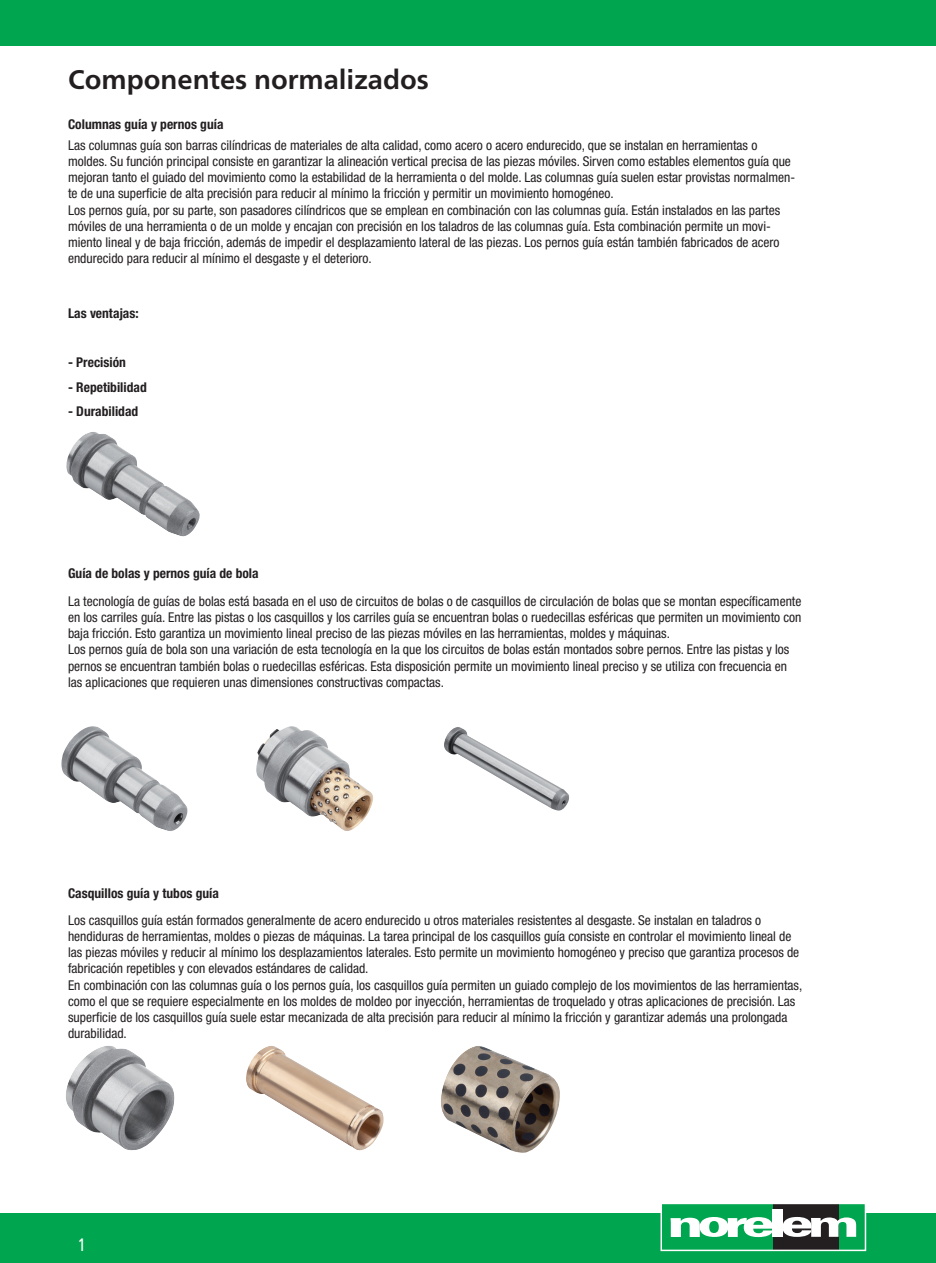
<style>
.page{position:relative;width:936px;height:1263px;background:#fff}
.page>*{position:absolute;margin:0;border:0;box-sizing:border-box;transform-origin:0 0}
.t1{font:700 27px "Frutiger Neue LTW1 G";color:#231f20}
.t2{font:18px "Frutiger Neue LTW1 G";color:#fff;scale:.81 1}
.t3{font:condensed 13.5px/16.2px "Helvetica Neue LTW1 G";color:#231f20}
.t4{font:700 condensed 13.5px "Helvetica Neue LTW1 G";color:#231f20}
</style>
<div class="page">
<div style="left:0;top:0;width:935px;height:46px;background:#00a54f"></div>
<div style="left:0;top:1213px;width:935px;height:50px;background:#00a54f"></div>
<div style="left:661px;top:1203px;width:204px;height:47px;background:#00a54f"></div>
<div style="left:772px;top:1203px;width:66px;height:47px;background:#231f20"></div>
<svg style="left:670px;top:1217px;width:102px;height:20px"></svg>
<div style="left:772px;top:1209px;width:11px;height:28px;background:#fff"></div>
<svg style="left:783px;top:1217px;width:73px;height:20px"></svg>
<div style="left:660px;top:1203px;width:206px;height:48px;border:2px solid #fff"></div>
<img style="left:66px;top:432px;width:134px;height:105px">
<img style="left:61px;top:726px;width:127px;height:105px">
<img style="left:256px;top:726px;width:117px;height:105px">
<img style="left:66px;top:1046px;width:109px;height:104px">
<img style="left:246px;top:1046px;width:137px;height:105px">
<img style="left:441px;top:1046px;width:119px;height:107px">
<img style="left:444px;top:727px;width:125px;height:83px">
<h1 class="t1" style="left:68px;top:63px;width:362px">Componentes normalizados</h1>
<p class="t4" style="left:68px;top:116px;width:157px">Columnas guía y pernos guía</p>
<p class="t3" style="left:68px;top:137px;width:728px">Las columnas guía son barras cilíndricas de materiales de alta calidad, como acero o acero endurecido, que se instalan en herramientas o moldes. Su función principal consiste en garantizar la alineación vertical precisa de las piezas móviles. Sirven como estables elementos guía que mejoran tanto el guiado del movimiento como la estabilidad de la herramienta o del molde. Las columnas guía suelen estar provistas normalmen&shy;te de una superficie de alta precisión para reducir al mínimo la fricción y permitir un movimiento homogéneo.<br>Los pernos guía, por su parte, son pasadores cilíndricos que se emplean en combinación con las columnas guía. Están instalados en las partes móviles de una herramienta o de un molde y encajan con precisión en los taladros de las columnas guía. Esta combinación permite un movi&shy;miento lineal y de baja fricción, además de impedir el desplazamiento lateral de las piezas. Los pernos guía están también fabricados de acero endurecido para reducir al mínimo el desgaste y el deterioro.</p>
<p class="t4" style="left:68px;top:305px;width:72px">Las ventajas:</p>
<p class="t4" style="left:68px;top:354px;width:59px">- Precisión</p>
<p class="t4" style="left:68px;top:379px;width:80px">- Repetibilidad</p>
<p class="t4" style="left:68px;top:403px;width:72px">- Durabilidad</p>
<p class="t4" style="left:68px;top:565px;width:192px">Guía de bolas y pernos guía de bola</p>
<p class="t3" style="left:68px;top:593px;width:734px">La tecnología de guías de bolas está basada en el uso de circuitos de bolas o de casquillos de circulación de bolas que se montan específicamente en los carriles guía. Entre las pistas o los casquillos y los carriles guía se encuentran bolas o ruedecillas esféricas que permiten un movimiento con baja fricción. Esto garantiza un movimiento lineal preciso de las piezas móviles en las herramientas, moldes y máquinas.<br>Los pernos guía de bola son una variación de esta tecnología en la que los circuitos de bolas están montados sobre pernos. Entre las pistas y los pernos se encuentran también bolas o ruedecillas esféricas. Esta disposición permite un movimiento lineal preciso y se utiliza con frecuencia en las aplicaciones que requieren unas dimensiones constructivas compactas.</p>
<p class="t4" style="left:68px;top:885px;width:152px">Casquillos guía y tubos guía</p>
<p class="t3" style="left:68px;top:912px;width:735px">Los casquillos guía están formados generalmente de acero endurecido u otros materiales resistentes al desgaste. Se instalan en taladros o hendiduras de herramientas, moldes o piezas de máquinas. La tarea principal de los casquillos guía consiste en controlar el movimiento lineal de las piezas móviles y reducir al mínimo los desplazamientos laterales. Esto permite un movimiento homogéneo y preciso que garantiza procesos de fabricación repetibles y con elevados estándares de calidad.<br>En combinación con las columnas guía o los pernos guía, los casquillos guía permiten un guiado complejo de los movimientos de las herramientas, como el que se requiere especialmente en los moldes de moldeo por inyección, herramientas de troquelado y otras aplicaciones de precisión. Las superficie de los casquillos guía suele estar mecanizada de alta precisión para reducir al mínimo la fricción y garantizar además una prolongada durabilidad.</p>
<h2 class="t2" style="left:78px;top:1231px;width:12px">1</h2>
</div>
